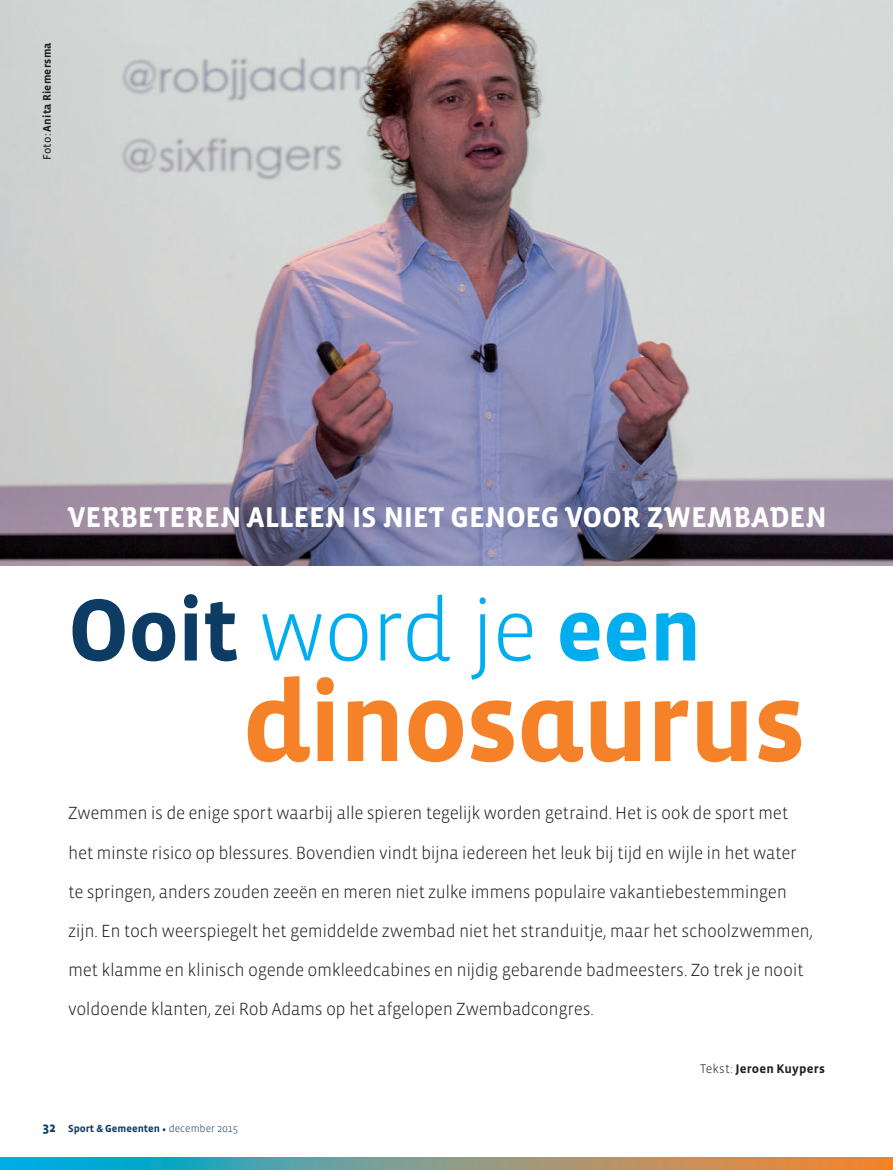
<style>
.page{position:relative;width:893px;height:1170px;background:#fff}
.page>*{position:absolute;margin:0;border:0;box-sizing:border-box;transform-origin:0 0}
.t1{font:700 114px "Vista Sans Alt";letter-spacing:-.025em;color:#f58229}
.t2{font:300 88.5px "Vista Sans Alt";letter-spacing:-.03em;color:#00aeef}
.t3{font:700 29.25px "Vista Sans Alt";letter-spacing:-.01em;color:#fff}
.t4{font:300 18px/39px "Vista Sans";letter-spacing:-.02em;color:#231f20}
.t5{font:700 12.75px "Vista Sans";letter-spacing:.015em;color:#231f20}
.t6{font:700 11.25px "Vista Sans";letter-spacing:.02em;color:#231f20}
.t7{font:700 10.5px "Vista Sans";color:#0c3b63}
.s1{font-family:"Vista Sans Reg";font-weight:400}
.s2{font-weight:700;font-size:90px;color:#0c3b63}
.s3{font-weight:700;font-size:90px}
.s4{font-weight:300}
.s5{font-size:13.5px}
.s6{font-family:"Minion Pro";font-weight:400}
</style>
<div class="page">
<svg style="left:0;top:1157px;width:893px;height:12px"></svg>
<img style="left:0;top:0;width:893px;height:566px">
<p class="t6" style="left:41px;top:160px;width:119px;rotate:-90deg"><span class="s1">Foto:</span> Anita Riemersma</p>
<h3 class="t3" style="left:68px;top:502px;width:760px">VERBETEREN ALLEEN IS NIET GENOEG VOOR ZWEMBADEN</h3>
<h2 class="t2" style="left:68px;top:585px;width:635px"><span class="s2">Ooit</span> word je <span class="s3">een</span></h2>
<h1 class="t1" style="left:242px;top:664px;width:565px">dinosaurus</h1>
<p class="t4" style="left:68px;top:794px;width:746px">Zwemmen is de enige sport waarbij alle spieren tegelijk worden getraind. Het is ook de sport met het minste risico op blessures. Bovendien vindt bijna iedereen het leuk bij tijd en wijle in het water te springen, anders zouden zeeën en meren niet zulke immens populaire vakantiebestemmingen zijn. En toch weerspiegelt het gemiddelde zwembad niet het stranduitje, maar het schoolzwemmen, met klamme en klinisch ogende omkleedcabines en nijdig gebarende badmeesters. Zo trek je nooit voldoende klanten, zei Rob Adams op het afgelopen Zwembadcongres.</p>
<p class="t5" style="left:700px;top:1062px;width:126px"><span class="s4">Tekst:</span> Jeroen Kuypers</p>
<p class="t7" style="left:43px;top:1122px;width:197px"><span class="s5">32</span> Sport &amp; Gemeenten <span class="s6">•</span> <span class="s4">december 2015</span></p>
</div>
